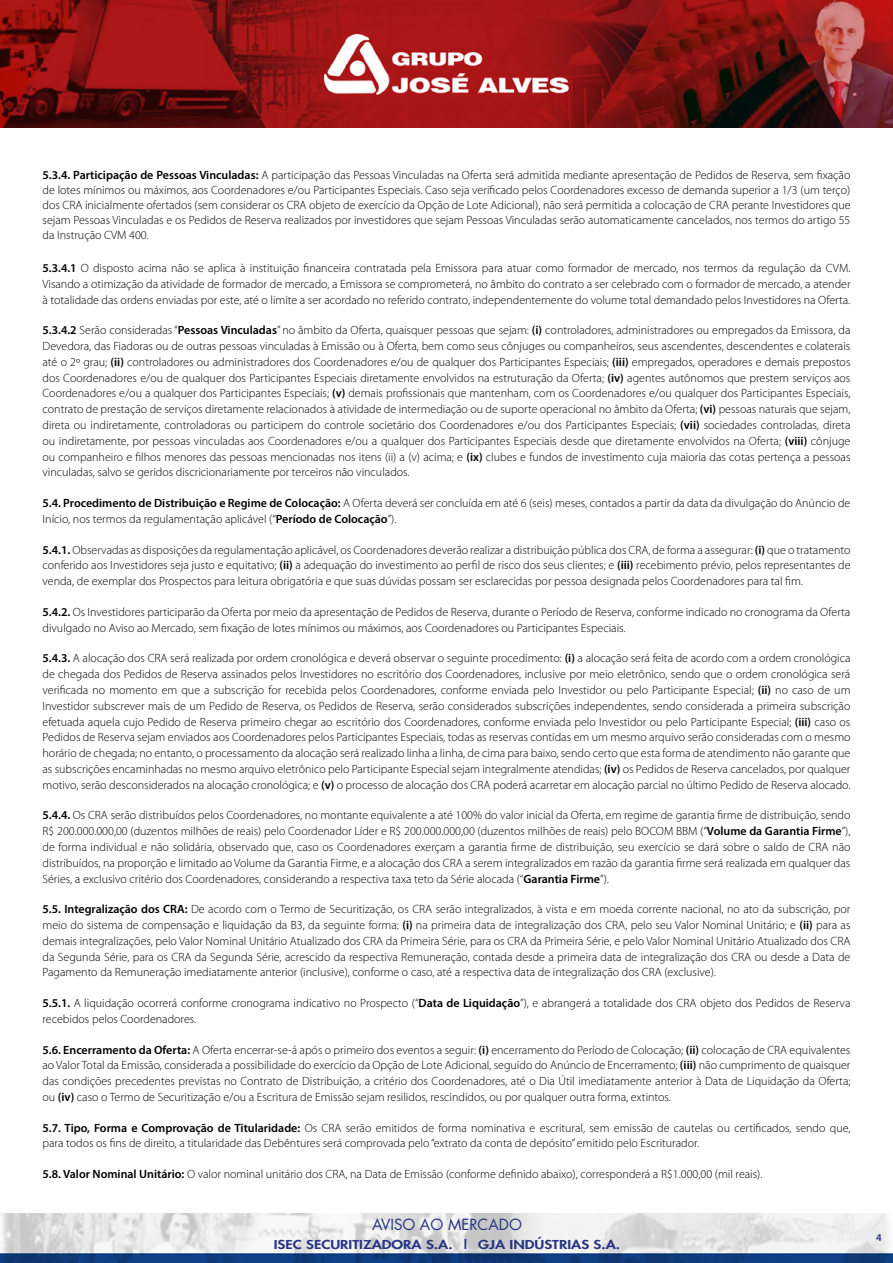
<style>
.page{position:relative;width:893px;height:1263px;background:#fff}
.page>*{position:absolute;margin:0;border:0;box-sizing:border-box;transform-origin:0 0}
.t1{font:15px "Futura";color:#283583}
.t2{font:300 12px/15.8px "Myriad Pro";color:#000;text-align:justify}
.t3{font:800 12px "Futura";color:#283583;scale:1.25 1}
.t4{font:600 10.5px "Myriad Pro";color:#283583}
.s1{font-weight:600}
</style>
<div class="page">
<img style="left:0;top:1213px;width:893px;height:50px">
<img style="left:0;top:0;width:893px;height:127px">
<p class="t2" style="left:43px;top:168px;width:809px;line-height:15px"><span class="s1">5.3.4. Participação de Pessoas Vinculadas:</span> A participação das Pessoas Vinculadas na Oferta será admitida mediante apresentação de Pedidos de Reserva, sem fixação de lotes mínimos ou máximos, aos Coordenadores e/ou Participantes Especiais. Caso seja verificado pelos Coordenadores excesso de demanda superior a 1/3 (um terço) dos CRA inicialmente ofertados (sem considerar os CRA objeto de exercício da Opção de Lote Adicional), não será permitida a colocação de CRA perante Investidores que sejam Pessoas Vinculadas e os Pedidos de Reserva realizados por investidores que sejam Pessoas Vinculadas serão automaticamente cancelados, nos termos do artigo 55 da Instrução CVM 400.</p>
<p class="t2" style="left:43px;top:260px;width:809px"><span class="s1">5.3.4.1</span> O disposto acima não se aplica à instituição financeira contratada pela Emissora para atuar como formador de mercado, nos termos da regulação da CVM.<br>Visando a otimização da atividade de formador de mercado, a Emissora se comprometerá, no âmbito do contrato a ser celebrado com o formador de mercado, a atender à totalidade das ordens enviadas por este, até o limite a ser acordado no referido contrato, independentemente do volume total demandado pelos Investidores na Oferta.</p>
<p class="t2" style="left:43px;top:323px;width:809px"><span class="s1">5.3.4.2</span> Serão consideradas “<span class="s1">Pessoas Vinculadas</span>” no âmbito da Oferta, quaisquer pessoas que sejam: <span class="s1">(i)</span> controladores, administradores ou empregados da Emissora, da Devedora, das Fiadoras ou de outras pessoas vinculadas à Emissão ou à Oferta, bem como seus cônjuges ou companheiros, seus ascendentes, descendentes e colaterais até o 2º grau; <span class="s1">(ii)</span> controladores ou administradores dos Coordenadores e/ou de qualquer dos Participantes Especiais; <span class="s1">(iii)</span> empregados, operadores e demais prepostos dos Coordenadores e/ou de qualquer dos Participantes Especiais diretamente envolvidos na estruturação da Oferta; <span class="s1">(iv)</span> agentes autônomos que prestem serviços aos Coordenadores e/ou a qualquer dos Participantes Especiais; <span class="s1">(v)</span> demais profissionais que mantenham, com os Coordenadores e/ou qualquer dos Participantes Especiais, contrato de prestação de serviços diretamente relacionados à atividade de intermediação ou de suporte operacional no âmbito da Oferta; <span class="s1">(vi)</span> pessoas naturais que sejam, direta ou indiretamente, controladoras ou participem do controle societário dos Coordenadores e/ou dos Participantes Especiais; <span class="s1">(vii)</span> sociedades controladas, direta ou indiretamente, por pessoas vinculadas aos Coordenadores e/ou a qualquer dos Participantes Especiais desde que diretamente envolvidos na Oferta; <span class="s1">(viii)</span> cônjuge ou companheiro e filhos menores das pessoas mencionadas nos itens (ii) a (v) acima; e <span class="s1">(ix)</span> clubes e fundos de investimento cuja maioria das cotas pertença a pessoas vinculadas, salvo se geridos discricionariamente por terceiros não vinculados.</p>
<p class="t2" style="left:43px;top:495px;width:809px"><span class="s1">5.4. Procedimento de Distribuição e Regime de Colocação:</span> A Oferta deverá ser concluída em até 6 (seis) meses, contados a partir da data da divulgação do Anúncio de<br>Início, nos termos da regulamentação aplicável (“<span class="s1">Período de Colocação</span>”).</p>
<p class="t2" style="left:43px;top:542px;width:809px"><span class="s1">5.4.1.</span> Observadas as disposições da regulamentação aplicável, os Coordenadores deverão realizar a distribuição pública dos CRA, de forma a assegurar: <span class="s1">(i)</span> que o tratamento conferido aos Investidores seja justo e equitativo; <span class="s1">(ii)</span> a adequação do investimento ao perfil de risco dos seus clientes; e <span class="s1">(iii)</span> recebimento prévio, pelos representantes de venda, de exemplar dos Prospectos para leitura obrigatória e que suas dúvidas possam ser esclarecidas por pessoa designada pelos Coordenadores para tal fim.</p>
<p class="t2" style="left:43px;top:604px;width:809px"><span class="s1">5.4.2.</span> Os Investidores participarão da Oferta por meio da apresentação de Pedidos de Reserva, durante o Período de Reserva, conforme indicado no cronograma da Oferta divulgado no Aviso ao Mercado, sem fixação de lotes mínimos ou máximos, aos Coordenadores ou Participantes Especiais.</p>
<p class="t2" style="left:43px;top:651px;width:809px"><span class="s1">5.4.3.</span> A alocação dos CRA será realizada por ordem cronológica e deverá observar o seguinte procedimento: <span class="s1">(i)</span> a alocação será feita de acordo com a ordem cronológica de chegada dos Pedidos de Reserva assinados pelos Investidores no escritório dos Coordenadores, inclusive por meio eletrônico, sendo que o ordem cronológica será verificada no momento em que a subscrição for recebida pelos Coordenadores, conforme enviada pelo Investidor ou pelo Participante Especial; <span class="s1">(ii)</span> no caso de um Investidor subscrever mais de um Pedido de Reserva, os Pedidos de Reserva, serão considerados subscrições independentes, sendo considerada a primeira subscrição efetuada aquela cujo Pedido de Reserva primeiro chegar ao escritório dos Coordenadores, conforme enviada pelo Investidor ou pelo Participante Especial; <span class="s1">(iii)</span> caso os Pedidos de Reserva sejam enviados aos Coordenadores pelos Participantes Especiais, todas as reservas contidas em um mesmo arquivo serão consideradas com o mesmo horário de chegada; no entanto, o processamento da alocação será realizado linha a linha, de cima para baixo, sendo certo que esta forma de atendimento não garante que as subscrições encaminhadas no mesmo arquivo eletrônico pelo Participante Especial sejam integralmente atendidas; <span class="s1">(iv)</span> os Pedidos de Reserva cancelados, por qualquer motivo, serão desconsiderados na alocação cronológica; e <span class="s1">(v)</span> o processo de alocação dos CRA poderá acarretar em alocação parcial no último Pedido de Reserva alocado.</p>
<p class="t2" style="left:43px;top:808px;width:809px"><span class="s1">5.4.4.</span> Os CRA serão distribuídos pelos Coordenadores, no montante equivalente a até 100% do valor inicial da Oferta, em regime de garantia firme de distribuição, sendo R$ 200.000.000,00 (duzentos milhões de reais) pelo Coordenador Líder e R$ 200.000.000,00 (duzentos milhões de reais) pelo BOCOM BBM (“<span class="s1">Volume da Garantia Firme</span>”), de forma individual e não solidária, observado que, caso os Coordenadores exerçam a garantia firme de distribuição, seu exercício se dará sobre o saldo de CRA não distribuídos, na proporção e limitado ao Volume da Garantia Firme, e a alocação dos CRA a serem integralizados em razão da garantia firme será realizada em qualquer das Séries, a exclusivo critério dos Coordenadores, considerando a respectiva taxa teto da Série alocada (“<span class="s1">Garantia Firme</span>”).</p>
<p class="t2" style="left:43px;top:901px;width:809px"><span class="s1">5.5. Integralização dos CRA:</span> De acordo com o Termo de Securitização, os CRA serão integralizados, à vista e em moeda corrente nacional, no ato da subscrição, por meio do sistema de compensação e liquidação da B3, da seguinte forma: <span class="s1">(i)</span> na primeira data de integralização dos CRA, pelo seu Valor Nominal Unitário; e <span class="s1">(ii)</span> para as demais integralizações, pelo Valor Nominal Unitário Atualizado dos CRA da Primeira Série, para os CRA da Primeira Série, e pelo Valor Nominal Unitário Atualizado dos CRA da Segunda Série, para os CRA da Segunda Série, acrescido da respectiva Remuneração, contada desde a primeira data de integralização dos CRA ou desde a Data de Pagamento da Remuneração imediatamente anterior (inclusive), conforme o caso, até a respectiva data de integralização dos CRA (exclusive).</p>
<p class="t2" style="left:43px;top:995px;width:809px"><span class="s1">5.5.1.</span> A liquidação ocorrerá conforme cronograma indicativo no Prospecto (“<span class="s1">Data de Liquidação</span>”), e abrangerá a totalidade dos CRA objeto dos Pedidos de Reserva recebidos pelos Coordenadores.</p>
<p class="t2" style="left:43px;top:1042px;width:809px"><span class="s1">5.6. Encerramento da Oferta:</span> A Oferta encerrar-se-á após o primeiro dos eventos a seguir: <span class="s1">(i)</span> encerramento do Período de Colocação; <span class="s1">(ii)</span> colocação de CRA equivalentes ao Valor Total da Emissão, considerada a possibilidade do exercício da Opção de Lote Adicional, seguido do Anúncio de Encerramento; <span class="s1">(iii)</span> não cumprimento de quaisquer das condições precedentes previstas no Contrato de Distribuição, a critério dos Coordenadores, até o Dia Útil imediatamente anterior à Data de Liquidação da Oferta; ou <span class="s1">(iv)</span> caso o Termo de Securitização e/ou a Escritura de Emissão sejam resilidos, rescindidos, ou por qualquer outra forma, extintos.</p>
<p class="t2" style="left:43px;top:1120px;width:809px"><span class="s1">5.7. Tipo, Forma e Comprovação de Titularidade:</span> Os CRA serão emitidos de forma nominativa e escritural, sem emissão de cautelas ou certificados, sendo que, para todos os fins de direito, a titularidade das Debêntures será comprovada pelo “extrato da conta de depósito” emitido pelo Escriturador.</p>
<p class="t2" style="left:43px;top:1166px;width:721px"><span class="s1">5.8. Valor Nominal Unitário:</span> O valor nominal unitário dos CRA, na Data de Emissão (conforme definido abaixo), corresponderá a R$1.000,00 (mil reais).</p>
<p class="t1" style="left:372px;top:1214px;width:151px">AVISO AO MERCADO</p>
<p class="t3" style="left:274px;top:1236px;width:279px">ISEC SECURITIZADORA S.A. | GJA INDÚSTRIAS S.A.</p>
<p class="t4" style="left:876px;top:1230px;width:7px">4</p>
</div>
